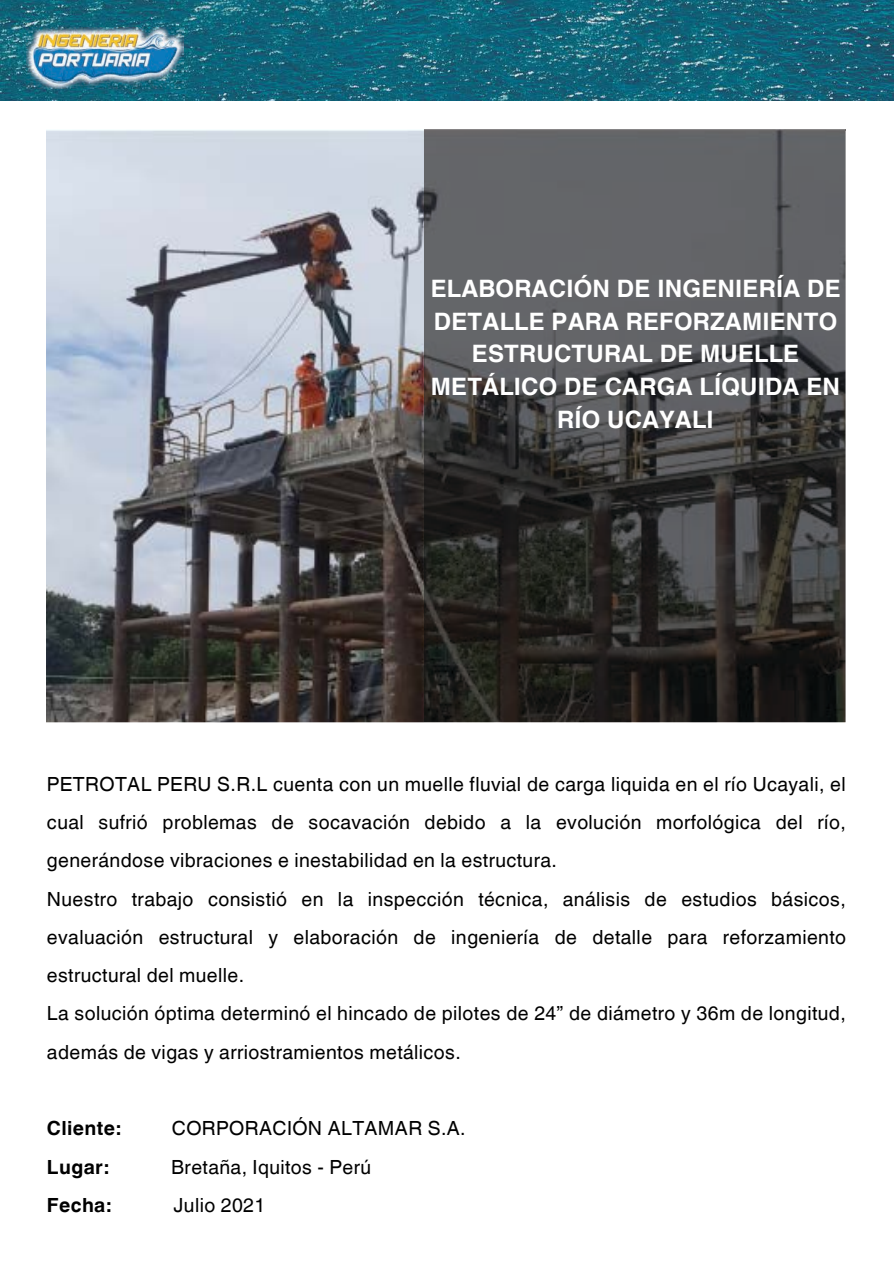
<style>
.page{position:relative;width:894px;height:1264px;background:#fff}
.page>*{position:absolute;margin:0;border:0;box-sizing:border-box;transform-origin:0 0}
.t1{font:700 24px/32.7px "Helvetica Hebrew";letter-spacing:.01em;color:#fff;text-align:center}
.t2{font:19.5px/38.2px "Helvetica Hebrew";letter-spacing:.02em;color:#000}
.t3{font:700 19.5px "Helvetica Hebrew";letter-spacing:.02em;color:#000}
</style>
<div class="page">
<img style="left:0;top:0;width:893px;height:101px">
<img style="left:27px;top:28px;width:156px;height:61px">
<img style="left:46px;top:130px;width:378px;height:592px">
<hr style="left:845px;top:130px;width:1px;height:592px;background:#73706f">
<img style="left:424px;top:129px;width:421px;height:593px">
<p class="t1" style="left:430px;top:275px;width:411px">ELABORACIÓN DE INGENIERÍA DE<br>DETALLE PARA REFORZAMIENTO<br>ESTRUCTURAL DE MUELLE<br>METÁLICO DE CARGA LÍQUIDA EN<br>RÍO UCAYALI</p>
<p class="t2" style="left:47px;top:767px;width:800px">PETROTAL PERU S.R.L cuenta con un muelle fluvial de carga liquida en el río Ucayali, el cual sufrió problemas de socavación debido a la evolución morfológica del río, generándose vibraciones e inestabilidad en la estructura.<br>Nuestro trabajo consistió en la inspección técnica, análisis de estudios básicos, evaluación estructural y elaboración de ingeniería de detalle para reforzamiento estructural del muelle.<br>La solución óptima determinó el hincado de pilotes de 24” de diámetro y 36m de longitud, además de vigas y arriostramientos metálicos.</p>
<p class="t3" style="left:47px;top:1121px;width:75px">Cliente:</p>
<p class="t2" style="left:172px;top:1111px;width:295px">CORPORACIÓN ALTAMAR S.A.</p>
<p class="t3" style="left:47px;top:1159px;width:63px">Lugar:</p>
<p class="t2" style="left:171px;top:1150px;width:201px">Bretaña, Iquitos - Perú</p>
<p class="t3" style="left:47px;top:1197px;width:66px">Fecha:</p>
<p class="t2" style="left:173px;top:1188px;width:93px">Julio 2021</p>
</div>
